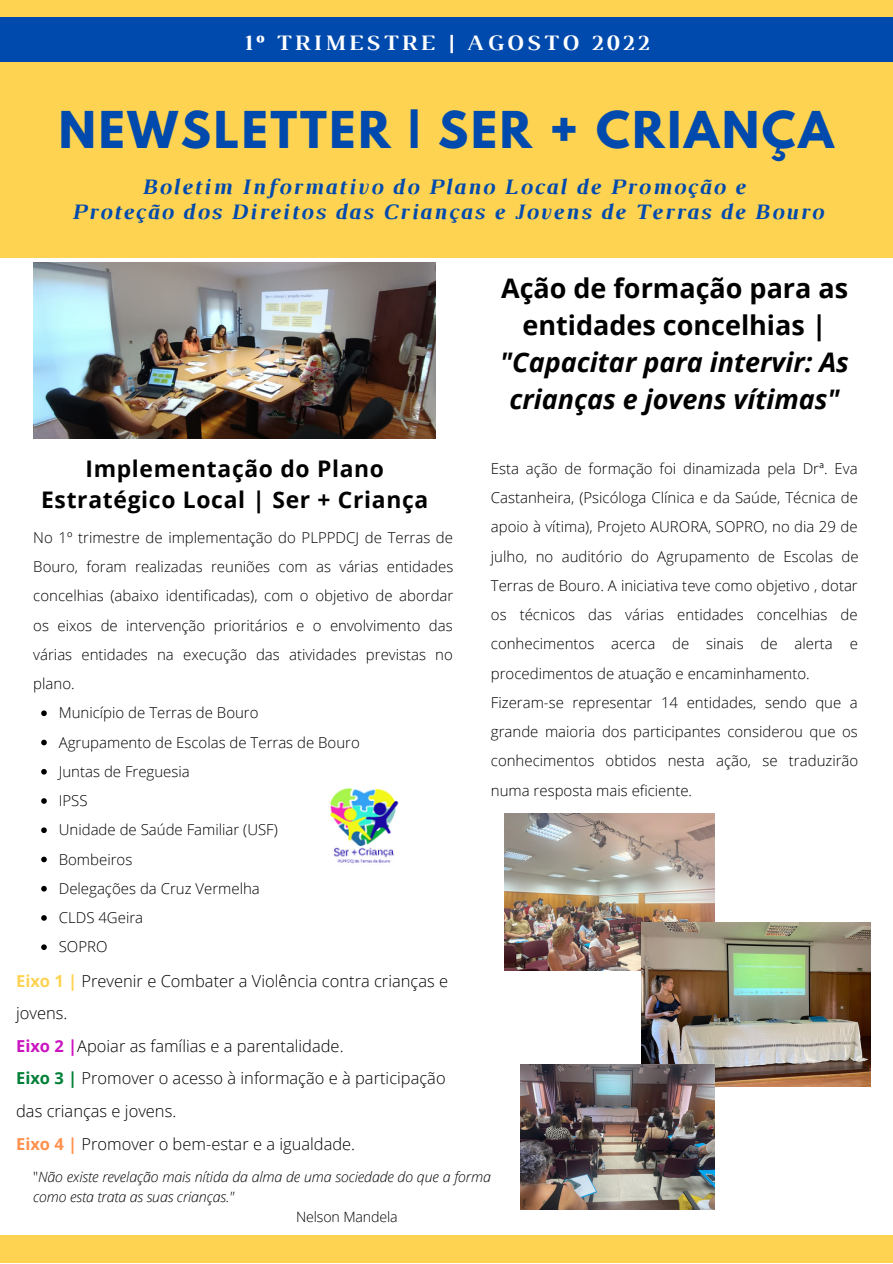
<style>
.page{position:relative;width:893px;height:1264px;background:#fff}
.page>*{position:absolute;margin:0;border:0;box-sizing:border-box;transform-origin:0 0}
.t1{font:700 45px "League Spartan";letter-spacing:.06em;color:#004aad}
.t2{font:italic 700 27px/37px "Open Sans";color:#000;text-align:center}
.t3{font:700 27px/37px "Open Sans";color:#000;text-align:center}
.t4{font:700 22.8px/31.5px "Open Sans";letter-spacing:.03em;color:#000;text-align:center}
.t5{font:italic 700 22.5px/24.8px "Luthier";letter-spacing:.07em;color:#004aad;text-align:center}
.t6{font:700 22.5px "Luthier";letter-spacing:.14em;color:#fff}
.t7{font:300 16.5px/32.5px "Open Sans";color:#000}
.t8{font:300 15px/29.2px "Open Sans";color:#000}
.t9{font:italic 300 14.25px/20.2px "Open Sans";letter-spacing:-.01em;color:#000}
.t10{font:300 14.25px "Open Sans";letter-spacing:-.01em;color:#000}
.s1{font-weight:700;color:#fed352}
.s2{font-weight:700;color:#ca14c0}
.s3{font-weight:700;color:#008037}
.s4{font-weight:700;color:#ff914d}
.s5{font-style:normal}
</style>
<div class="page">
<div style="left:0;top:0;width:892px;height:257px;background:#fed352"></div>
<div style="left:0;top:17px;width:892px;height:45px;background:#004aad"></div>
<div style="left:0;top:1235px;width:892px;height:27px;background:#fed352"></div>
<img style="left:33px;top:262px;width:403px;height:177px">
<img style="left:504px;top:813px;width:210px;height:157px">
<img style="left:642px;top:922px;width:228px;height:164px">
<img style="left:520px;top:1064px;width:194px;height:145px">
<svg style="left:41px;top:710px;width:6px;height:6px"></svg>
<svg style="left:41px;top:739px;width:6px;height:6px"></svg>
<svg style="left:41px;top:769px;width:6px;height:5px"></svg>
<svg style="left:41px;top:798px;width:6px;height:5px"></svg>
<svg style="left:41px;top:827px;width:6px;height:6px"></svg>
<svg style="left:41px;top:856px;width:6px;height:6px"></svg>
<svg style="left:41px;top:885px;width:6px;height:6px"></svg>
<svg style="left:41px;top:915px;width:6px;height:5px"></svg>
<svg style="left:41px;top:944px;width:6px;height:6px"></svg>
<img style="left:330px;top:788px;width:69px;height:76px">
<h3 class="t6" style="left:244px;top:34px;width:406px">1º TRIMESTRE | AGOSTO 2022</h3>
<h1 class="t1" style="left:59px;top:107px;width:776px">NEWSLETTER | SER + CRIANÇA</h1>
<h3 class="t5" style="left:70px;top:176px;width:753px">Boletim Informativo do Plano Local de Promoção e<br>Proteção dos Direitos das Crianças e Jovens de Terras de Bouro</h3>
<h3 class="t4" style="left:41px;top:452px;width:389px">Implementação do Plano<br>Estratégico Local | Ser + Criança</h3>
<p class="t8" style="left:33px;top:522px;width:421px;text-align:justify">No 1º trimestre de implementação do PLPPDCJ de Terras de Bouro, foram realizadas reuniões com as várias entidades concelhias (abaixo identificadas), com o objetivo de abordar os eixos de intervenção prioritários e o envolvimento das várias entidades na execução das atividades previstas no plano.</p>
<p class="t8" style="left:59px;top:698px;width:302px">Município de Terras de Bouro<br>Agrupamento de Escolas de Terras de Bouro<br>Juntas de Freguesia<br>IPSS<br>Unidade de Saúde Familiar (USF)<br>Bombeiros<br>Delegações da Cruz Vermelha<br>CLDS 4Geira<br>SOPRO</p>
<p class="t7" style="left:16px;top:963px;width:433px"><span class="s1">Eixo 1 |</span> Prevenir e Combater a Violência contra crianças e jovens.<br><span class="s2">Eixo 2 |</span>Apoiar as famílias e a parentalidade.<br><span class="s3">Eixo 3 |</span> Promover o acesso à informação e à participação das crianças e jovens.<br><span class="s4">Eixo 4 |</span> Promover o bem-estar e a igualdade.</p>
<h2 class="t3" style="left:501px;top:268px;width:348px">Ação de formação para as entidades concelhias |</h2>
<h2 class="t2" style="left:500px;top:343px;width:350px">"Capacitar para intervir: As crianças e jovens vítimas"</h2>
<p class="t8" style="left:491px;top:453px;width:369px">Esta ação de formação foi dinamizada pela Drª. Eva Castanheira, (Psicóloga Clínica e da Saúde, Técnica de apoio à vítima), Projeto AURORA, SOPRO, no dia 29 de julho, no auditório do Agrupamento de Escolas de Terras de Bouro. A iniciativa teve como objetivo , dotar os técnicos das várias entidades concelhias de conhecimentos acerca de sinais de alerta e procedimentos de atuação e encaminhamento.<br>Fizeram-se representar 14 entidades, sendo que a grande maioria dos participantes considerou que os conhecimentos obtidos nesta ação, se traduzirão numa resposta mais eficiente.</p>
<p class="t9" style="left:33px;top:1166px;width:459px"><span class="s5">"</span>Não existe revelação mais nítida da alma de uma sociedade do que a forma como esta trata as suas crianças."</p>
<p class="t10" style="left:296px;top:1207px;width:103px">Nelson Mandela</p>
</div>
